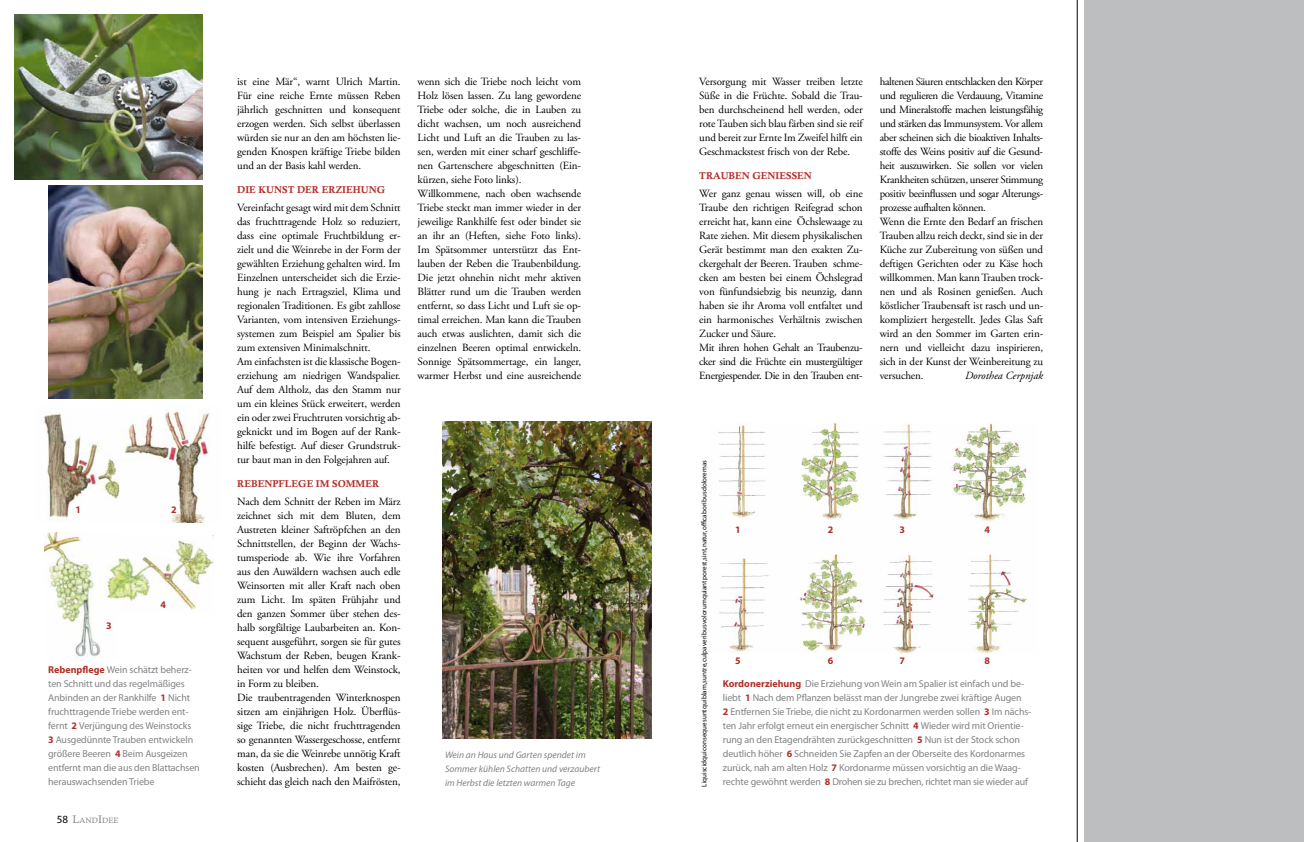
<style>
.page{position:relative;width:1304px;height:842px;background:#fff}
.page>*{position:absolute;margin:0;border:0;box-sizing:border-box;transform-origin:0 0}
.t1{font:11px/14px "Adobe Garamond Pro";letter-spacing:-.01em;color:#000}
.t2{font:11px/14px "Adobe Garamond Pro";letter-spacing:-.03em;color:#000}
.t3{font:italic 11px "Adobe Garamond Pro";color:#000}
.t4{font:10px/14px "Myriad Pro";letter-spacing:-.01em;color:#808285}
.t5{font:700 10px "Calisto MT Std";color:#b02f29}
.t6{font:700 10px "Myriad Pro";color:#b02f29}
.t7{font:italic 9.5px/14px "Myriad Pro";color:#808285}
.t8{font:7.7px "Calisto MT Std";color:#808285}
.t9{font:7px "Myriad Pro";color:#000}
.s1{font-weight:700;color:#b02f29}
.s2{font-family:"Myriad Pro";font-size:11px;color:#000}
.s3{font-size:11px}
</style>
<div class="page">
<div style="left:1084px;top:0;width:220px;height:842px;background:#bcbec0"></div>
<hr style="left:1077px;top:0;width:1px;height:842px;background:#000">
<img style="left:14px;top:14px;width:188px;height:166px">
<img style="left:48px;top:186px;width:154px;height:212px">
<img style="left:44px;top:412px;width:76px;height:109px">
<img style="left:45px;top:532px;width:56px;height:125px">
<img style="left:105px;top:536px;width:109px;height:75px">
<img style="left:124px;top:410px;width:86px;height:113px">
<img style="left:718px;top:423px;width:309px;height:230px">
<img style="left:442px;top:422px;width:210px;height:316px">
<p class="t6" style="left:76px;top:503px;width:7px">1</p>
<p class="t6" style="left:106px;top:619px;width:7px">3</p>
<p class="t6" style="left:171px;top:503px;width:7px">2</p>
<p class="t6" style="left:161px;top:598px;width:7px">4</p>
<p class="t4" style="left:48px;top:662px;width:153px"><span class="s1">Rebenpflege</span> Wein schätzt beherz&shy;ten Schnitt und das regelmäßiges Anbinden an der Rankhilfe <span class="s1">1</span> N icht fruchttragende Triebe werden ent&shy;fernt <span class="s1">2</span> Verjüngung des Weinstocks<br><span class="s1">3</span> Ausgedünnte Trauben entwickeln größere Beeren <span class="s1">4</span> Beim Ausgeizen entfernt man die aus den Blattachsen herauswachsenden Triebe</p>
<p class="t8" style="left:57px;top:816px;width:63px"><span class="s2">58</span> <span class="s3">L</span>AND<span class="s3">I</span>DEE</p>
<p class="t1" style="left:237px;top:75px;width:165px;text-align:justify">ist eine Mär“, warnt Ulrich Martin.<br>Für eine reiche Ernte müssen Reben jährlich geschnitten und konsequent erzogen werden. Sich selbst überlassen würden sie nur an den am höchsten lie&shy;genden Knospen kräftige Triebe bilden und an der Basis kahl werden.</p>
<p class="t5" style="left:237px;top:184px;width:150px">DIE KUNST DER ERZIEHUNG</p>
<p class="t1" style="left:237px;top:201px;width:165px">Vereinfacht gesagt wird mit dem Schnitt das fruchttragende Holz so reduziert, dass eine optimale Fruchtbildung er&shy;zielt und die Weinrebe in der Form der gewählten Erziehung gehalten wird. Im Einzelnen unterscheidet sich die Erzie&shy;hung je nach Ertragsziel, Klima und regionalen Traditionen. Es gibt zahllose Varianten, vom intensiven Erziehungs&shy;systemen zum Beispiel am Spalier bis zum extensiven Minimalschnitt.<br>Am einfachsten ist die klassische Bogen&shy;erziehung am niedrigen Wandspalier.<br>Auf dem Altholz, das den Stamm nur um ein kleines Stück erweitert, werden ein oder zwei Fruchtruten vorsichtig ab&shy;geknickt und im Bogen auf der Rank&shy;hilfe befestigt. Auf dieser Grundstruk&shy;tur baut man in den Folgejahren auf.</p>
<p class="t5" style="left:237px;top:478px;width:144px">REBENPFLEGE IM SOMMER</p>
<p class="t1" style="left:237px;top:495px;width:165px">Nach dem Schnitt der Reben im März zeichnet sich mit dem Bluten, dem Austreten kleiner Saftröpfchen an den Schnittstellen, der Beginn der Wachs&shy;tumsperiode ab. Wie ihre Vorfahren aus den Auwäldern wachsen auch edle Weinsorten mit aller Kraft nach oben zum Licht. Im späten Frühjahr und den ganzen Sommer über stehen des&shy;halb sorgfältige Laubarbeiten an. Kon&shy;sequent ausgeführt, sorgen sie für gutes Wachstum der Reben, beugen Krank&shy;heiten vor und helfen dem Weinstock, in Form zu bleiben.<br>Die traubentragenden Winterknospen sitzen am einjährigen Holz. Überflüs&shy;sige Triebe, die nicht fruchttragenden so genannten Wassergeschosse, entfernt man, da sie die Weinrebe unnötig Kraft kosten (Ausbrechen). Am besten ge&shy;schieht das gleich nach den Maifrösten,</p>
<p class="t1" style="left:418px;top:75px;width:165px">wenn sich die Triebe noch leicht vom Holz lösen lassen. Zu lang gewordene Triebe oder solche, die in Lauben zu dicht wachsen, um noch ausreichend Licht und Luft an die Trauben zu las&shy;sen, werden mit einer scharf geschliffe&shy;nen Gartenschere abgeschnitten (Ein&shy;kürzen, siehe Foto links).<br>Willkommene, nach oben wachsende Triebe steckt man immer wieder in der jeweilige Rankhilfe fest oder bindet sie an ihr an (Heften, siehe Foto links).<br>Im Spätsommer unterstützt das Ent&shy;lauben der Reben die Traubenbildung.<br>Die jetzt ohnehin nicht mehr aktiven Blätter rund um die Trauben werden entfernt, so dass Licht und Luft sie op&shy;timal erreichen. Man kann die Trauben auch etwas auslichten, damit sich die einzelnen Beeren optimal entwickeln.<br>Sonnige Spätsommertage, ein langer, warmer Herbst und eine ausreichende</p>
<p class="t1" style="left:699px;top:75px;width:165px;text-align:justify">Versorgung mit Wasser treiben letzte Süße in die Früchte. Sobald die Trau&shy;ben durchscheinend hell werden, oder rote Tauben sich blau färben sind sie reif und bereit zur Ernte Im Zweifel hilft ein Geschmackstest frisch von der Rebe.</p>
<p class="t5" style="left:699px;top:170px;width:114px">TRAUBEN GENIESSEN</p>
<p class="t1" style="left:699px;top:187px;width:165px">Wer ganz genau wissen will, ob eine Traube den richtigen Reifegrad schon erreicht hat, kann eine Öchslewaage zu Rate ziehen. Mit diesem physikalischen Gerät bestimmt man den exakten Zu&shy;ckergehalt der Beeren. Trauben schme&shy;cken am besten bei einem Öchslegrad von fünfundsiebzig bis neunzig, dann haben sie ihr Aroma voll entfaltet und ein harmonisches Verhältnis zwischen Zucker und Säure.<br>Mit ihren hohen Gehalt an Traubenzu&shy;cker sind die Früchte ein mustergültiger Energiespender. Die in den Trauben ent-</p>
<p class="t2" style="left:880px;top:75px;width:165px">haltenen Säuren entschlacken den Körper und regulieren die Verdauung, Vitamine und Mineralstoffe machen leistungsfähig und stärken das Immunsystem. Vor allem aber scheinen sich die bioaktiven Inhalts&shy;stoffe des Weins positiv auf die Gesund&shy;heit auszuwirken. Sie sollen vor vielen Krankheiten schützen, unserer Stimmung positiv beeinflussen und sogar Alterungs&shy;prozesse aufhalten können.<br>Wenn die Ernte den Bedarf an frischen Trauben allzu reich deckt, sind sie in der Küche zur Zubereitung von süßen und deftigen Gerichten oder zu Käse hoch willkommen. Man kann Trauben trock&shy;nen und als Rosinen genießen. Auch köstlicher Traubensaft ist rasch und un&shy;kompliziert hergestellt. Jedes Glas Saft wird an den Sommer im Garten erin&shy;nern und vielleicht dazu inspirieren, sich in der Kunst der Weinbereitung zu versuchen.</p>
<p class="t3" style="left:965px;top:369px;width:80px">Dorothea Cerpnjak</p>
<p class="t7" style="left:445px;top:747px;width:157px">Wein an Haus und Garten spendet im<br>Sommer kühlen Schatten und verzaubert im Herbst die letzten warmen Tage</p>
<p class="t9" style="left:700px;top:787px;width:328px;rotate:-90deg">Liquiscid qui conseque sunt qui blam, sunt re, culpa veribus volorum quiant porest, sint, natur, officab oribus dolorem as</p>
<p class="t6" style="left:735px;top:523px;width:7px">1</p>
<p class="t6" style="left:735px;top:654px;width:7px">5</p>
<p class="t6" style="left:828px;top:523px;width:7px">2</p>
<p class="t6" style="left:828px;top:654px;width:7px">6</p>
<p class="t6" style="left:900px;top:523px;width:7px">3</p>
<p class="t6" style="left:900px;top:654px;width:7px">7</p>
<p class="t6" style="left:985px;top:523px;width:7px">4</p>
<p class="t6" style="left:985px;top:654px;width:7px">8</p>
<p class="t4" style="left:723px;top:676px;width:310px"><span class="s1">Kordonerziehung</span> Die Erziehung von Wein am Spalier ist einfach und be&shy;liebt <span class="s1">1</span> Nach dem Pflanzen belässt man der Jungrebe zwei kräftige Augen<br><span class="s1">2</span> Entfernen Sie Triebe, die nicht zu Kordonarmen werden sollen <span class="s1">3</span> I m nächs&shy;ten Jahr erfolgt erneut ein energischer Schnitt <span class="s1">4</span> Wieder wird mit Orientie&shy;rung an den Etagendrähten zurückgeschnitten <span class="s1">5</span> Nun ist der Stock schon deutlich höher <span class="s1">6</span> Schneiden Sie Zapfen an der Oberseite des Kordonarmes zurück, nah am alten Holz <span class="s1">7</span> Kordonarme müssen vorsichtig an die Waag&shy;rechte gewöhnt werden <span class="s1">8</span> Drohen sie zu brechen, richtet man sie wieder auf</p>
</div>
